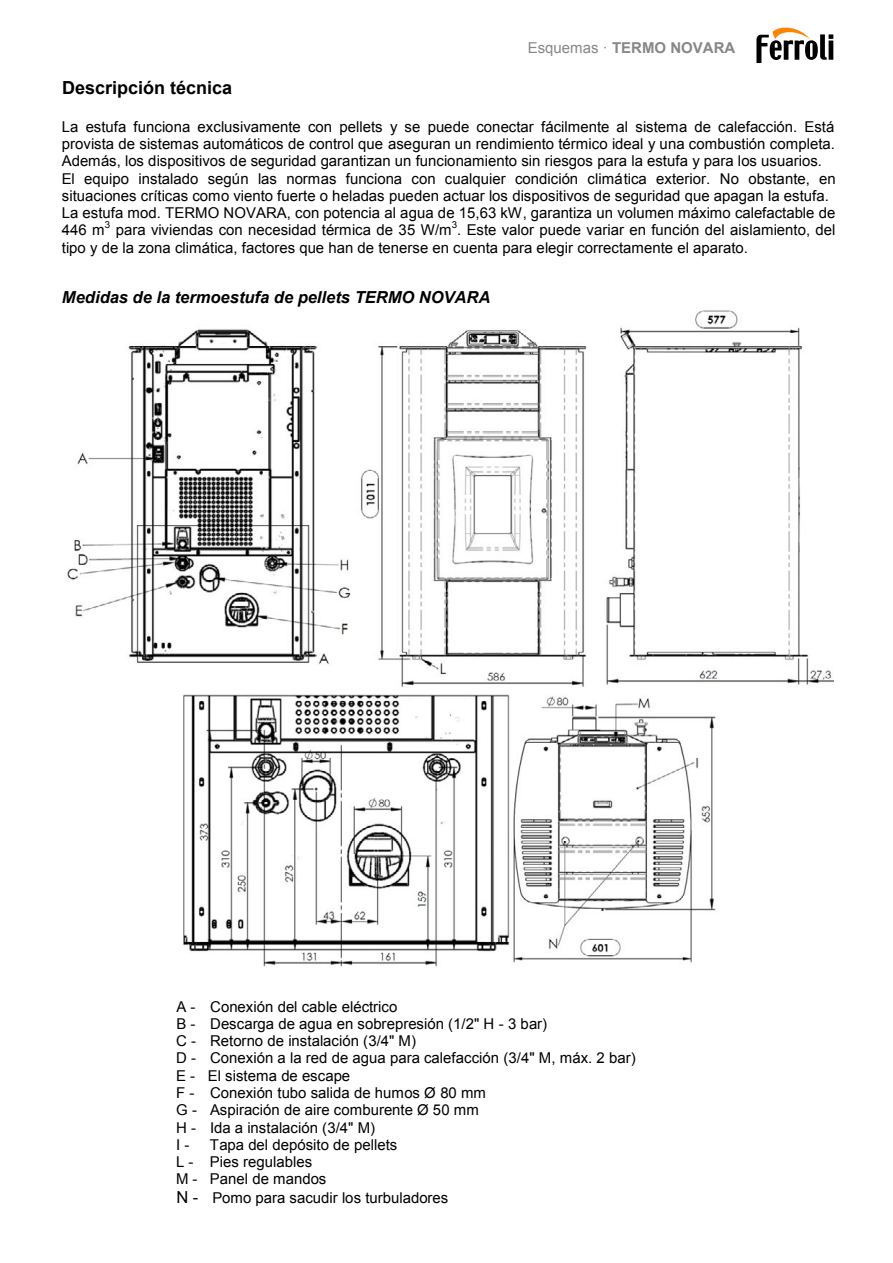
<style>
.page{position:relative;width:893px;height:1263px;background:#fff}
.page>*{position:absolute;margin:0;border:0;box-sizing:border-box;transform-origin:0 0}
.t1{font:700 18px "Arial";color:#000}
.t2{font:italic 700 16.5px "Arial";color:#000}
.t3{font:15px/17.2px "Arial";color:#000}
.t4{font:700 15px "Arial";color:#878787}
.t5{font:9.75px "Arial";color:#000}
.s1{font-weight:400}
.s2{font-size:16.5px}
</style>
<div class="page">
<img style="left:67px;top:310px;width:767px;height:377px">
<img style="left:183px;top:694px;width:533px;height:273px">
<svg style="left:756px;top:28px;width:77px;height:34px"></svg>
<p class="t4" style="left:528px;top:38px;width:209px"><span class="s1">Esquemas ·</span> TERMO NOVARA</p>
<p class="t1" style="left:62px;top:76px;width:172px">Descripción técnica</p>
<p class="t3" style="left:62px;top:118px;width:776px">La estufa funciona exclusivamente con pellets y se puede conectar fácilmente al sistema de calefacción. Está provista de sistemas automáticos de control que aseguran un rendimiento térmico ideal y una combustión completa.<br>Además, los dispositivos de seguridad garantizan un funcionamiento sin riesgos para la estufa y para los usuarios.<br>El equipo instalado según las normas funciona con cualquier condición climática exterior. No obstante, en situaciones críticas como viento fuerte o heladas pueden actuar los dispositivos de seguridad que apagan la estufa.<br>La estufa mod. TERMO NOVARA, con potencia al agua de 15,63 kW, garantiza un volumen máximo calefactable de 446 m</p>
<p class="t5" style="left:452px;top:218px;width:7px">3</p>
<p class="t3" style="left:62px;top:239px;width:688px">tipo y de la zona climática, factores que han de tenerse en cuenta para elegir correctamente el aparato.</p>
<p class="t5" style="left:105px;top:218px;width:7px">3</p>
<p class="t3" style="left:116px;top:222px;width:721px">para viviendas con necesidad térmica de 35 W/m . Este valor puede variar en función del aislamiento, del</p>
<p class="t2" style="left:62px;top:286px;width:430px">Medidas de la termoestufa de pellets TERMO NOVARA</p>
<p class="t3" style="left:176px;top:998px;width:461px">A - Conexión del cable eléctrico<br>B - Descarga de agua en sobrepresión (1/2" H - 3 bar)<br>C - Retorno de instalación (3/4" M)<br>D - Conexión a la red de agua para calefacción (3/4" M, máx. 2 bar)<br>E - El sistema de escape<br>F - Conexión tubo salida de humos Ø 80 mm<br>G - Aspiración de aire comburente Ø 50 mm<br>H - Ida a instalación (3/4" M)<br>I -</p>
<p class="t3" style="left:176px;top:1136px;width:223px;text-indent:34px">Tapa del depósito de pellets<br>L - Pies regulables<br>M - Panel de mandos</p>
<p class="t3" style="left:176px;top:1189px;width:273px"><span class="s2">N -</span> Pomo para sacudir los turbuladores</p>
</div>
